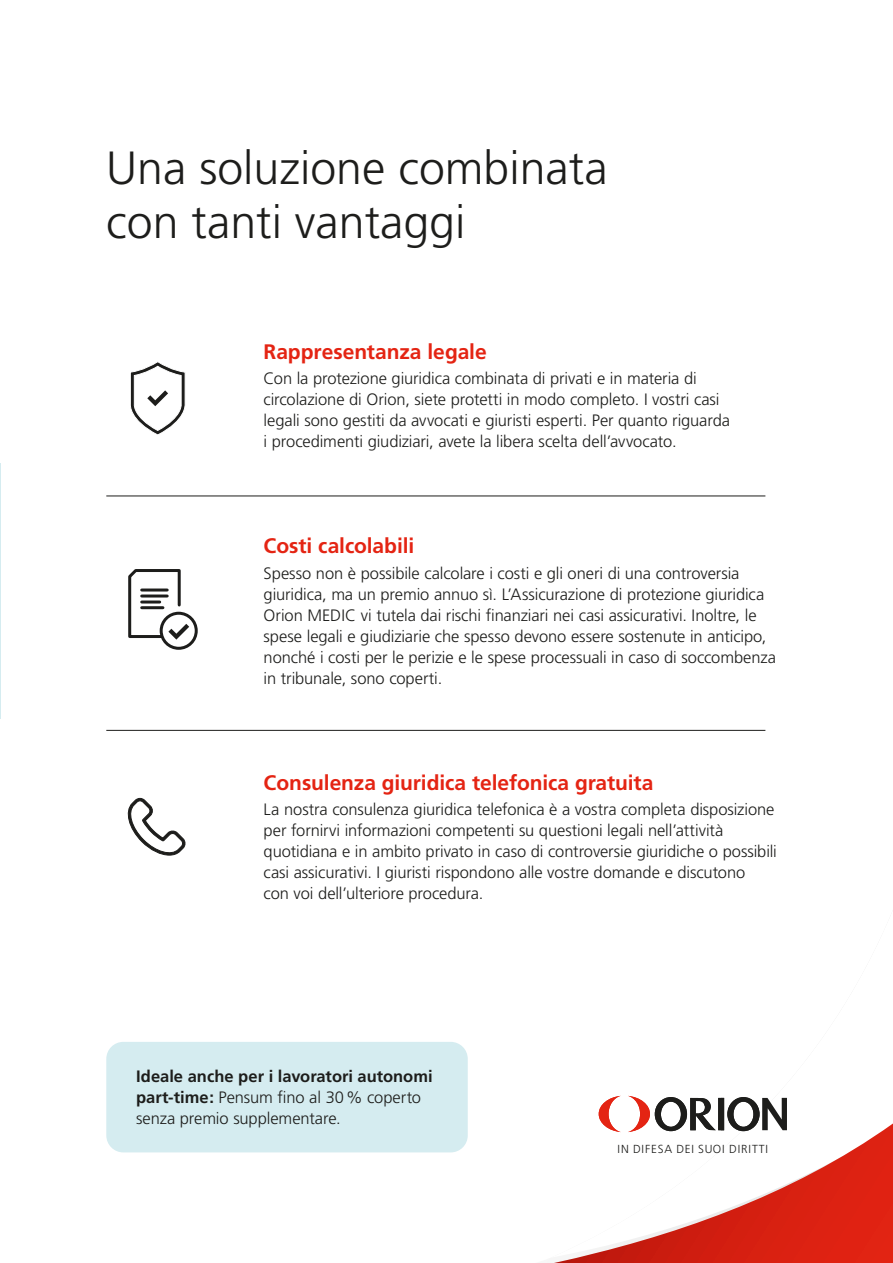
<style>
.page{position:relative;width:893px;height:1263px;background:#fff}
.page>*{position:absolute;margin:0;border:0;box-sizing:border-box;transform-origin:0 0}
.t1{font:300 46.5px/54px "Frutiger";color:#1d1d1b}
.t2{font:700 21px "Frutiger";letter-spacing:-.005em;color:#e42413}
.t3{font:300 16.5px/21px "Frutiger";letter-spacing:-.005em;color:#1d1d1b}
.t4{font:300 11.7px "Frutiger";letter-spacing:.075em;color:#1d1d1b}
.s1{font-weight:700}
</style>
<div class="page">
<svg style="left:554px;top:1123px;width:339px;height:140px"></svg>
<hr style="left:0;top:463px;width:1px;height:256px;background:#d5ecf0">
<svg style="left:130px;top:362px;width:56px;height:73px"></svg>
<svg style="left:599px;top:1096px;width:22px;height:36px"></svg>
<svg style="left:628px;top:1096px;width:159px;height:36px"></svg>
<svg style="left:127px;top:797px;width:59px;height:59px"></svg>
<hr style="left:106px;top:496px;width:659px;height:1px;background:#1d1d1b">
<hr style="left:106px;top:730px;width:659px;height:1px;background:#1d1d1b">
<svg style="left:161px;top:613px;width:35px;height:35px"></svg>
<div style="left:160px;top:612px;width:38px;height:38px;border:3px solid #1d1d1b;border-radius:50%"></div>
<svg style="left:128px;top:569px;width:61px;height:71px"></svg>
<hr style="left:142px;top:606px;width:21px;height:3px;background:#1d1d1b">
<div style="left:106px;top:1042px;width:362px;height:110px;background:#d5ecf0;border-radius:17px"></div>
<h1 class="t1" style="left:106px;top:141px;width:503px">Una soluzione combinata con tanti vantaggi</h1>
<p class="t2" style="left:264px;top:339px;width:225px">Rappresentanza legale</p>
<p class="t3" style="left:264px;top:368px;width:468px">Con la protezione giuridica combinata di privati e in materia di circolazione di Orion, siete protetti in modo completo. I vostri casi legali sono gestiti da avvocati e giuristi esperti. Per quanto riguarda i procedimenti giudiziari, avete la libera scelta dell’avvocato.</p>
<p class="t2" style="left:264px;top:534px;width:152px">Costi calcolabili</p>
<p class="t3" style="left:264px;top:563px;width:514px">Spesso non è possibile calcolare i costi e gli oneri di una controversia giuridica, ma un premio annuo sì. L’Assicurazione di protezione giuridica Orion MEDIC vi tutela dai rischi finanziari nei casi assicurativi. Inoltre, le spese legali e giudiziarie che spesso devono essere sostenute in anticipo, nonché i costi per le perizie e le spese processuali in caso di soccombenza in tribunale, sono coperti.</p>
<p class="t2" style="left:264px;top:770px;width:391px">Consulenza giuridica telefonica gratuita</p>
<p class="t3" style="left:264px;top:799px;width:515px">La nostra consulenza giuridica telefonica è a vostra completa disposizione per fornirvi informazioni competenti su questioni legali nell’attività quotidiana e in ambito privato in caso di controversie giuridiche o possibili casi assicurativi. I giuristi rispondono alle vostre domande e discutono<br>con voi dell’ulteriore procedura.</p>
<p class="t3" style="left:136px;top:1066px;width:298px"><span class="s1">Ideale anche per i lavoratori autonomi part-time:</span> Pensum fino al 30% coperto senza premio supplementare.</p>
<p class="t4" style="left:618px;top:1143px;width:152px">IN DIFESA DEI SUOI DIRITTI</p>
</div>
